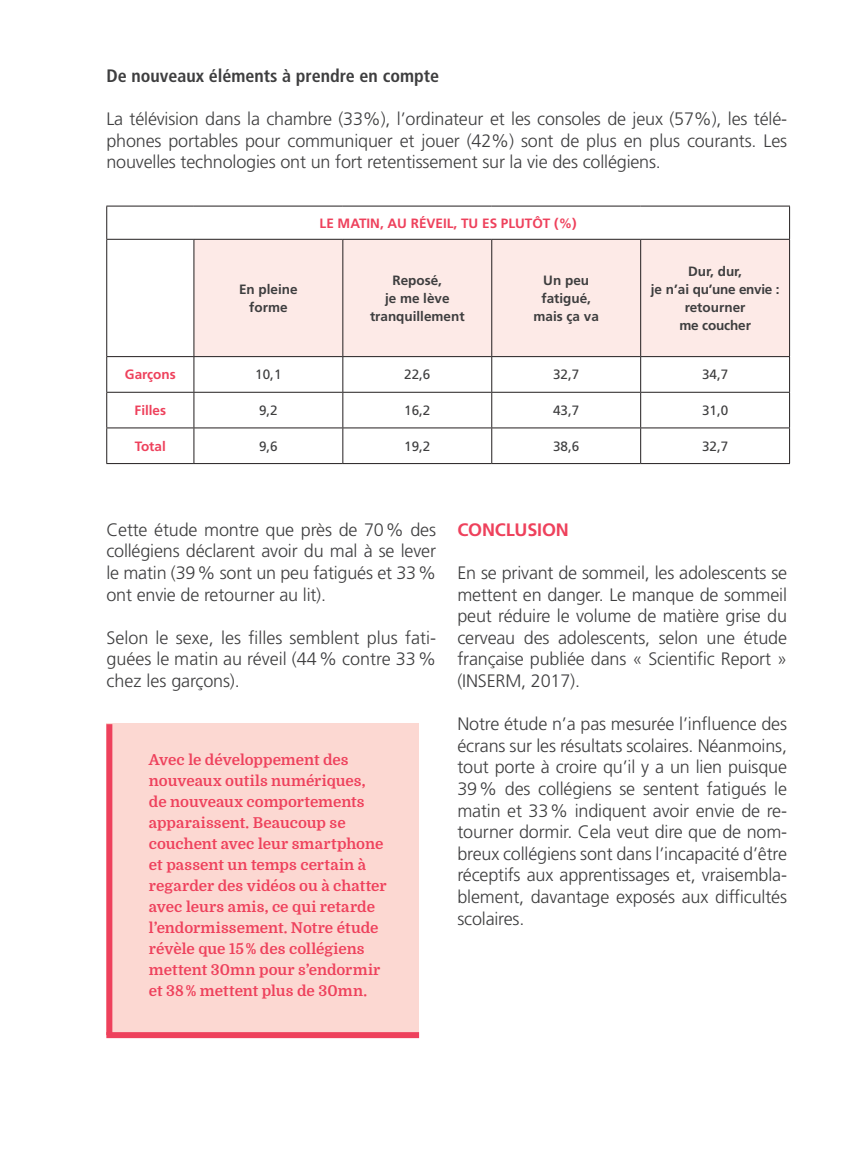
<style>
.page{position:relative;width:859px;height:1161px;background:#fff}
.page>*{position:absolute;margin:0;border:0;box-sizing:border-box;transform-origin:0 0}
.t1{font:300 18px/21.6px "Frutiger LT Std";letter-spacing:-.01em;color:#3e3e3f;text-align:justify}
.t2{font:700 condensed 18px "Frutiger LT Std";color:#3e3e3f}
.t3{font:700 18px "Frutiger LT Std";letter-spacing:-.01em;color:#ee415c}
.t4{font:700 15px/21px "Domine";letter-spacing:-.005em;color:#ee415c}
.t5{font:700 13.5px/18px "Frutiger LT Std";color:#3e3e3f;text-align:center}
.t6{font:700 13.5px "Frutiger LT Std";color:#ee415c}
.t7{font:13.5px "Frutiger LT Std";color:#3e3e3f}
</style>
<div class="page">
<div style="left:194px;top:240px;width:595px;height:116px;background:#fdeae7"></div>
<svg style="left:107px;top:357px;width:682px;height:106px"></svg>
<hr style="left:343px;top:463px;width:148px;height:1px;background:#231f20">
<hr style="left:640px;top:463px;width:149px;height:1px;background:#231f20">
<hr style="left:106px;top:428px;width:1px;height:35px;background:#231f20">
<hr style="left:106px;top:463px;width:88px;height:1px;background:#231f20">
<hr style="left:193px;top:240px;width:1px;height:116px;background:#231f20">
<hr style="left:193px;top:357px;width:1px;height:35px;background:#231f20">
<hr style="left:193px;top:392px;width:1px;height:35px;background:#231f20">
<hr style="left:193px;top:428px;width:1px;height:35px;background:#231f20">
<hr style="left:342px;top:428px;width:1px;height:35px;background:#231f20">
<hr style="left:194px;top:463px;width:149px;height:1px;background:#231f20">
<hr style="left:342px;top:240px;width:1px;height:116px;background:#231f20">
<hr style="left:342px;top:357px;width:1px;height:35px;background:#231f20">
<hr style="left:342px;top:392px;width:1px;height:35px;background:#231f20">
<hr style="left:106px;top:392px;width:1px;height:35px;background:#231f20">
<hr style="left:106px;top:427px;width:88px;height:1px;background:#231f20">
<hr style="left:194px;top:427px;width:149px;height:1px;background:#231f20">
<hr style="left:343px;top:427px;width:148px;height:1px;background:#231f20">
<hr style="left:491px;top:427px;width:149px;height:1px;background:#231f20">
<hr style="left:640px;top:427px;width:149px;height:1px;background:#231f20">
<hr style="left:106px;top:357px;width:1px;height:35px;background:#231f20">
<hr style="left:106px;top:392px;width:88px;height:1px;background:#231f20">
<hr style="left:194px;top:392px;width:149px;height:1px;background:#231f20">
<hr style="left:343px;top:392px;width:148px;height:1px;background:#231f20">
<hr style="left:491px;top:392px;width:149px;height:1px;background:#231f20">
<hr style="left:640px;top:392px;width:149px;height:1px;background:#231f20">
<hr style="left:106px;top:240px;width:1px;height:116px;background:#231f20">
<hr style="left:491px;top:240px;width:1px;height:116px;background:#231f20">
<hr style="left:106px;top:356px;width:88px;height:1px;background:#231f20">
<hr style="left:194px;top:356px;width:149px;height:1px;background:#231f20">
<hr style="left:343px;top:356px;width:148px;height:1px;background:#231f20">
<hr style="left:491px;top:356px;width:149px;height:1px;background:#231f20">
<hr style="left:491px;top:357px;width:1px;height:35px;background:#231f20">
<hr style="left:640px;top:357px;width:1px;height:35px;background:#231f20">
<hr style="left:491px;top:392px;width:1px;height:35px;background:#231f20">
<hr style="left:640px;top:392px;width:1px;height:35px;background:#231f20">
<hr style="left:491px;top:428px;width:1px;height:35px;background:#231f20">
<hr style="left:640px;top:428px;width:1px;height:35px;background:#231f20">
<hr style="left:491px;top:463px;width:149px;height:1px;background:#231f20">
<hr style="left:640px;top:240px;width:1px;height:116px;background:#231f20">
<hr style="left:789px;top:240px;width:1px;height:116px;background:#231f20">
<hr style="left:640px;top:356px;width:149px;height:1px;background:#231f20">
<hr style="left:789px;top:357px;width:1px;height:35px;background:#231f20">
<hr style="left:789px;top:392px;width:1px;height:35px;background:#231f20">
<hr style="left:789px;top:428px;width:1px;height:35px;background:#231f20">
<hr style="left:106px;top:206px;width:88px;height:1px;background:#231f20">
<hr style="left:106px;top:206px;width:1px;height:33px;background:#231f20">
<hr style="left:194px;top:206px;width:149px;height:1px;background:#231f20">
<hr style="left:343px;top:206px;width:148px;height:1px;background:#231f20">
<hr style="left:491px;top:206px;width:149px;height:1px;background:#231f20">
<hr style="left:640px;top:206px;width:149px;height:1px;background:#231f20">
<hr style="left:789px;top:206px;width:1px;height:33px;background:#231f20">
<hr style="left:106px;top:239px;width:88px;height:1px;background:#231f20">
<hr style="left:194px;top:239px;width:149px;height:1px;background:#231f20">
<hr style="left:343px;top:239px;width:148px;height:1px;background:#231f20">
<hr style="left:491px;top:239px;width:149px;height:1px;background:#231f20">
<hr style="left:640px;top:239px;width:149px;height:1px;background:#231f20">
<div style="left:106px;top:723px;width:313px;height:312px;background:#fcd8d2"></div>
<div style="left:106px;top:724px;width:6px;height:311px;background:#ee415c"></div>
<div style="left:106px;top:1032px;width:313px;height:6px;background:#ee415c"></div>
<p class="t2" style="left:106px;top:65px;width:334px">De nouveaux éléments à prendre en compte</p>
<p class="t1" style="left:106px;top:108px;width:682px">La télévision dans la chambre (33%), l’ordinateur et les consoles de jeux (57%), les télé&shy;phones portables pour communiquer et jouer (42%) sont de plus en plus courants. Les nouvelles technologies ont un fort retentissement sur la vie des collégiens.</p>
<p class="t6" style="left:319px;top:215px;width:258px">LE MATIN, AU RÉVEIL, TU ES PLUTÔT (%)</p>
<p class="t5" style="left:239px;top:280px;width:60px">En pleine forme</p>
<p class="t5" style="left:370px;top:271px;width:96px">Reposé,<br>je me lève tranquillement</p>
<p class="t5" style="left:533px;top:271px;width:67px">Un peu fatigué, mais ça va</p>
<p class="t5" style="left:650px;top:262px;width:130px">Dur, dur,<br>je n’ai qu’une envie : retourner<br>me coucher</p>
<p class="t6" style="left:125px;top:367px;width:52px">Garçons</p>
<p class="t7" style="left:255px;top:367px;width:28px">10,1</p>
<p class="t7" style="left:404px;top:367px;width:28px">22,6</p>
<p class="t7" style="left:553px;top:367px;width:28px">32,7</p>
<p class="t7" style="left:702px;top:367px;width:28px">34,7</p>
<p class="t6" style="left:135px;top:402px;width:33px">Filles</p>
<p class="t7" style="left:259px;top:402px;width:20px">9,2</p>
<p class="t7" style="left:404px;top:402px;width:28px">16,2</p>
<p class="t7" style="left:553px;top:402px;width:28px">43,7</p>
<p class="t7" style="left:702px;top:402px;width:28px">31,0</p>
<p class="t6" style="left:135px;top:438px;width:32px">Total</p>
<p class="t7" style="left:259px;top:438px;width:20px">9,6</p>
<p class="t7" style="left:404px;top:438px;width:28px">19,2</p>
<p class="t7" style="left:553px;top:438px;width:28px">38,6</p>
<p class="t7" style="left:702px;top:438px;width:28px">32,7</p>
<p class="t1" style="left:106px;top:519px;width:331px">Cette étude montre que près de 70% des collégiens déclarent avoir du mal à se lever le matin (39% sont un peu fatigués et 33% ont envie de retourner au lit).</p>
<p class="t1" style="left:106px;top:627px;width:331px">Selon le sexe, les filles semblent plus fati&shy;guées le matin au réveil (44% contre 33% chez les garçons).</p>
<p class="t4" style="left:149px;top:749px;width:239px">Avec le développement des nouveaux outils numériques, de nouveaux comportements apparaissent. Beaucoup se couchent avec leur smartphone et passent un temps certain à regarder des vidéos ou à chatter avec leurs amis, ce qui retarde l’endormissement. Notre étude révèle que 15% des collégiens mettent 30mn pour s’endormir et 38% mettent plus de 30mn.</p>
<p class="t3" style="left:457px;top:519px;width:113px">CONCLUSION</p>
<p class="t1" style="left:457px;top:562px;width:331px">En se privant de sommeil, les adolescents se mettent en danger. Le manque de sommeil peut réduire le volume de matière grise du cerveau des adolescents, selon une étude française publiée dans « Scientific Report » (INSERM, 2017).</p>
<p class="t1" style="left:457px;top:713px;width:331px">Notre étude n’a pas mesurée l’influence des écrans sur les résultats scolaires. Néanmoins, tout porte à croire qu’il y a un lien puisque 39% des collégiens se sentent fatigués le matin et 33% indiquent avoir envie de re&shy;tourner dormir. Cela veut dire que de nom&shy;breux collégiens sont dans l’incapacité d’être réceptifs aux apprentissages et, vraisembla&shy;blement, davantage exposés aux difficultés scolaires.</p>
</div>
